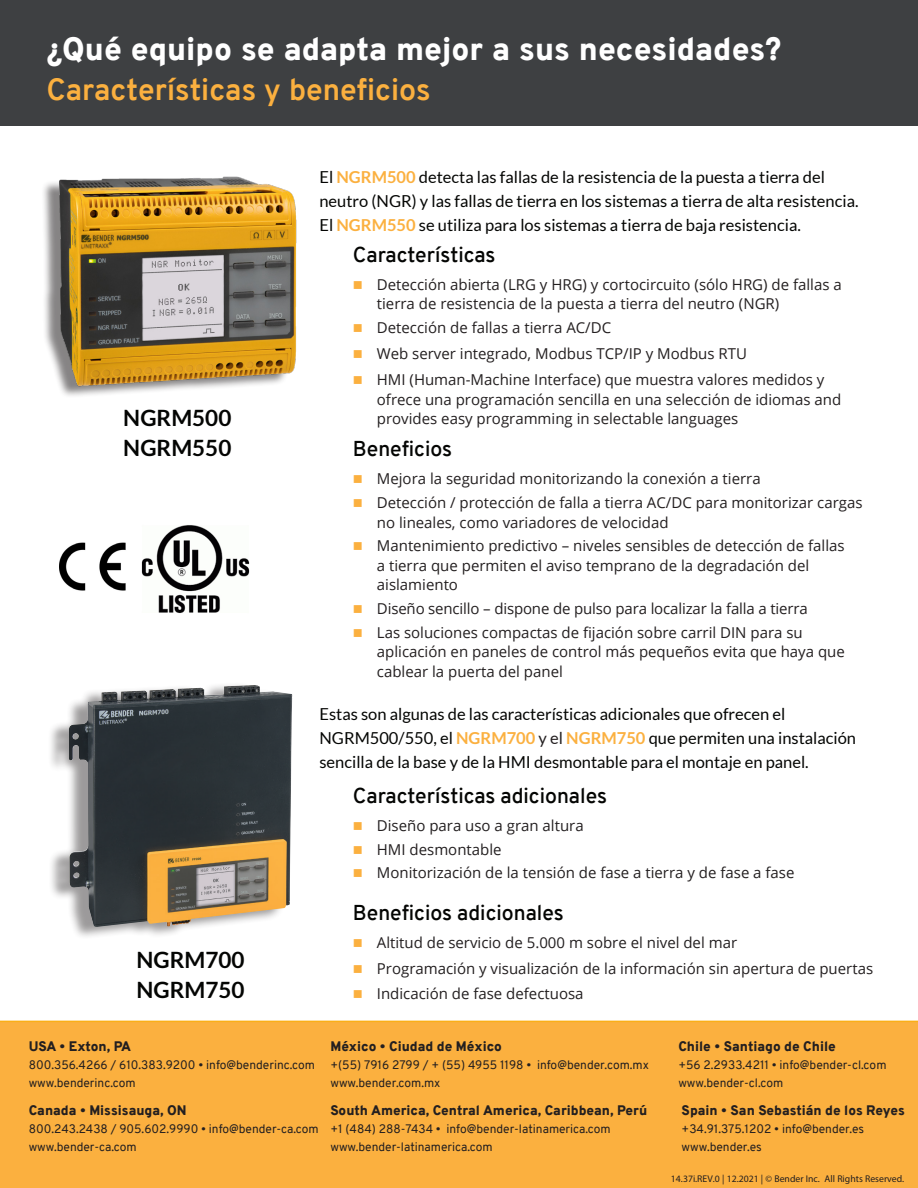
<style>
.page{position:relative;width:918px;height:1188px;background:#fff}
.page>*{position:absolute;margin:0;border:0;box-sizing:border-box;transform-origin:0 0}
.Page_Header_White_Te{font:900 31.5px "Overpass";color:#fff}
.Page_Header_White_Te-2{font:700 30px "Overpass";color:#fbb03f}
.List_header{font:700 22.5px/30px "Lato";color:#040503}
.List_header-2{font:600 21px "Overpass";color:#040503}
.t1{font:16.5px/24px "Lato";color:#040503}
.t2{font:15px/19.5px "Open Sans";color:#231f20}
.Footer_text{font:900 13.5px "Overpass";color:#231f20}
.Footer_text-2{font:12px "Overpass";color:#231f20}
.t3{font:9.75px "Myriad Pro";color:#231f20}
.s1{font-weight:700;color:#fbb03f}
.s2{color:#231f20}
</style>
<div class="page">
<div style="left:0;top:1021px;width:918px;height:167px;background:#fbb03f"></div>
<div style="left:0;top:0;width:918px;height:126px;background:#3e4042"></div>
<img style="left:43px;top:176px;width:254px;height:220px">
<div style="left:47px;top:682px;width:240px;height:258px;background:#231f20;opacity:.45"></div>
<img style="left:68px;top:685px;width:224px;height:242px">
<img style="left:59px;top:542px;width:67px;height:49px">
<img style="left:141px;top:525px;width:109px;height:88px">
<p class="Page_Header_White_Te" style="left:46px;top:27px;width:737px">¿Qué equipo se adapta mejor a sus necesidades?</p>
<p class="Page_Header_White_Te-2" style="left:46px;top:68px;width:386px">Características y beneficios</p>
<p class="List_header" style="left:123px;top:403px;width:110px">NGRM500<br>NGRM550</p>
<p class="List_header" style="left:137px;top:944px;width:110px">NGRM700<br>NGRM750</p>
<p class="t1" style="left:319px;top:165px;width:541px">El <span class="s1">NGRM500</span> detecta las fallas de la resistencia de la puesta a tierra del neutro (NGR) y las fallas de tierra en los sistemas a tierra de alta resistencia.<br>El <span class="s1">NGRM550</span> se utiliza para los sistemas a tierra de baja resistencia.</p>
<p class="List_header-2" style="left:353px;top:240px;width:144px">Características</p>
<p class="t2" style="left:377px;top:274px;width:466px">Detección abierta (LRG y HRG) y cortocircuito (sólo HRG) de fallas a tierra de resistencia de la puesta a tierra del neutro (NGR)</p>
<p class="t2" style="left:377px;top:318px;width:236px">Detección de fallas a tierra AC/DC</p>
<p class="t2" style="left:377px;top:344px;width:372px">Web server integrado, Modbus TCP/IP y Modbus RTU</p>
<p class="t2" style="left:377px;top:369px;width:466px">HMI (Human-Machine Interface) que muestra valores medidos y ofrece una programación sencilla en una selección de idiomas and provides easy programming in selectable languages</p>
<p class="List_header-2" style="left:353px;top:434px;width:101px">Beneficios</p>
<p class="t2" style="left:377px;top:469px;width:385px">Mejora la seguridad monitorizando la conexión a tierra</p>
<p class="t2" style="left:377px;top:492px;width:487px">Detección / protección de falla a tierra AC/DC para monitorizar cargas no lineales, como variadores de velocidad</p>
<p class="t2" style="left:377px;top:536px;width:469px">Mantenimiento predictivo – niveles sensibles de detección de fallas a tierra que permiten el aviso temprano de la degradación del aislamiento</p>
<p class="t2" style="left:377px;top:598px;width:432px">Diseño sencillo – dispone de pulso para localizar la falla a tierra</p>
<p class="t2" style="left:377px;top:622px;width:470px">Las soluciones compactas de fijación sobre carril DIN para su aplicación en paneles de control más pequeños evita que haya que cablear la puerta del panel</p>
<p class="t1" style="left:319px;top:702px;width:538px">Estas son algunas de las características adicionales que ofrecen el<br>NGRM500/550, el <span class="s1">NGRM700</span> <span class="s2">y el</span> <span class="s1">NGRM750</span> que permiten una instalación sencilla de la base y de la HMI desmontable para el montaje en panel.</p>
<p class="List_header-2" style="left:353px;top:780px;width:256px">Características adicionales</p>
<p class="t2" style="left:377px;top:815px;width:208px">Diseño para uso a gran altura</p>
<p class="t2" style="left:377px;top:839px;width:126px">HMI desmontable</p>
<p class="t2" style="left:377px;top:863px;width:419px">Monitorización de la tensión de fase a tierra y de fase a fase</p>
<p class="List_header-2" style="left:353px;top:897px;width:212px">Beneficios adicionales</p>
<p class="t2" style="left:377px;top:932px;width:362px">Altitud de servicio de 5.000 m sobre el nivel del mar</p>
<p class="t2" style="left:377px;top:958px;width:498px">Programación y visualización de la información sin apertura de puertas</p>
<p class="t2" style="left:377px;top:984px;width:208px">Indicación de fase defectuosa</p>
<p class="Footer_text" style="left:29px;top:1037px;width:104px">USA • Exton, PA</p>
<p class="Footer_text-2" style="left:29px;top:1056px;width:288px">800.356.4266 / 610.383.9200 • info@benderinc.com</p>
<p class="Footer_text-2" style="left:29px;top:1074px;width:108px">www.benderinc.com</p>
<p class="Footer_text" style="left:29px;top:1101px;width:159px">Canada • Missisauga, ON</p>
<p class="Footer_text-2" style="left:29px;top:1120px;width:292px">800.243.2438 / 905.602.9990 • info@bender-ca.com</p>
<p class="Footer_text-2" style="left:29px;top:1138px;width:109px">www.bender-ca.com</p>
<p class="Footer_text" style="left:330px;top:1037px;width:173px">México • Ciudad de México</p>
<p class="Footer_text-2" style="left:330px;top:1056px;width:320px">+(55) 7916 2799 / + (55) 4955 1198 • info@bender.com.mx</p>
<p class="Footer_text-2" style="left:330px;top:1074px;width:111px">www.bender.com.mx</p>
<p class="Footer_text" style="left:330px;top:1101px;width:318px">South America, Central America, Caribbean, Perú</p>
<p class="Footer_text-2" style="left:330px;top:1120px;width:282px">+1 (484) 288-7434 • info@bender-latinamerica.com</p>
<p class="Footer_text-2" style="left:330px;top:1138px;width:164px">www.bender-latinamerica.com</p>
<p class="Footer_text" style="left:678px;top:1037px;width:159px">Chile • Santiago de Chile</p>
<p class="Footer_text-2" style="left:678px;top:1056px;width:210px">+56 2.2933.4211 • info@bender-cl.com</p>
<p class="Footer_text-2" style="left:678px;top:1074px;width:106px">www.bender-cl.com</p>
<p class="Footer_text" style="left:682px;top:1101px;width:225px">Spain • San Sebastián de los Reyes</p>
<p class="Footer_text-2" style="left:682px;top:1120px;width:184px">+34.91.375.1202 • info@bender.es</p>
<p class="Footer_text-2" style="left:682px;top:1138px;width:82px">www.bender.es</p>
<p class="t3" style="left:671px;top:1173px;width:235px">14.37i.REV.0 | 12.2021 | © Bender Inc. All Rights Reserved.</p>
</div>
